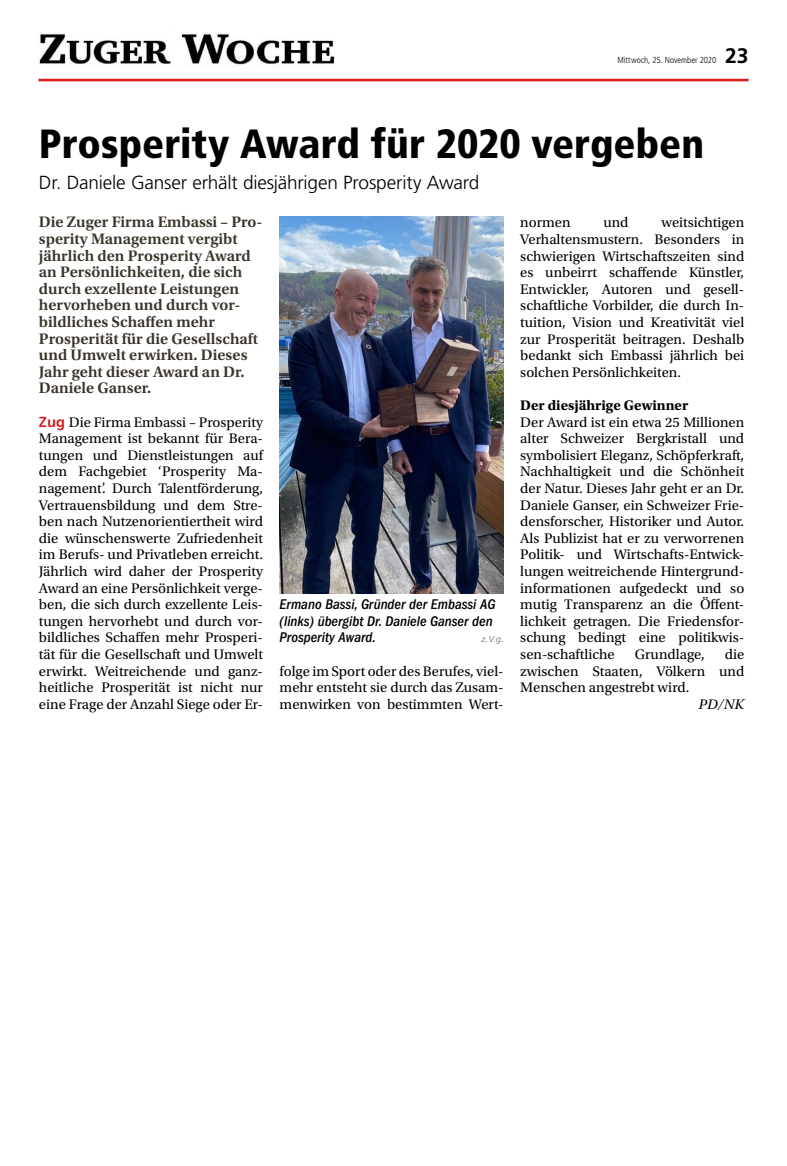
<style>
.page{position:relative;width:787px;height:1166px;background:#fff}
.page>*{position:absolute;margin:0;border:0;box-sizing:border-box;transform-origin:0 0}
.t1{font:900 condensed 40.77px "Frutiger LT Std";color:#000}
.t2{font:700 21px "Frutiger LT Std";color:#000}
.t3{font:300 18.9px "Frutiger LT Std";letter-spacing:-.01em;color:#000}
.t4{font:600 16.01px/16.6px "Utopia Std";color:#3b342b}
.t5{font:14.53px/16.6px "Utopia Std";color:#000;text-align:justify}
.t6{font:italic 500 condensed 14.53px/16.6px "ITC Franklin Gothic Std";color:#000}
.t7{font:700 14.53px "Utopia Std";color:#000}
.t8{font:italic 14.53px "Utopia Std";color:#000}
.t9{font:300 condensed 8.75px "Frutiger LT Std";color:#000}
.t10{font:italic 8.75px "Frutiger LT Std";color:#8f8c89}
.s1{font-family:"Frutiger LT Std";font-weight:700;color:#d81c1e}
</style>
<div class="page">
<hr style="left:38px;top:79px;width:710px;height:2px;background:#d81c1e">
<img style="left:279px;top:217px;width:224px;height:376px">
<img style="left:39px;top:33px;width:296px;height:32px">
<p class="t9" style="left:617px;top:55px;width:100px">Mittwoch, 25. November 2020</p>
<h2 class="t2" style="left:725px;top:48px;width:25px">23</h2>
<h1 class="t1" style="left:39px;top:130px;width:666px">Prosperity Award für 2020 vergeben</h1>
<h3 class="t3" style="left:39px;top:176px;width:442px">Dr. Daniele Ganser erhält diesjährigen Prosperity Award</h3>
<p class="t4" style="left:39px;top:216px;width:225px">Die Zuger Firma Embassi – Pro&shy;sperity Management vergibt jährlich den Prosperity Award an Persönlichkeiten, die sich durch exzellente Leistungen hervorheben und durch vor&shy;bildliches Schaffen mehr<br>Prosperität für die Gesellschaft und Umwelt erwirken. Dieses<br>Jahr geht dieser Award an Dr.<br>Daniele Ganser.</p>
<p class="t5" style="left:39px;top:415px;width:225px"><span class="s1">Zug</span> Die Firma Embassi – Prosperity Management ist bekannt für Bera&shy;tungen und Dienstleistungen auf dem Fachgebiet ‘Prosperity Ma&shy;nagement’. Durch Talentförderung, Vertrauensbildung und dem Stre&shy;ben nach Nutzenorientiertheit wird die wünschenswerte Zufriedenheit im Berufs- und Privatleben erreicht.<br>Jährlich wird daher der Prosperity Award an eine Persönlichkeit verge&shy;ben, die sich durch exzellente Leis&shy;tungen hervorhebt und durch vor&shy;bildliches Schaffen mehr Prosperi&shy;tät für die Gesellschaft und Umwelt erwirkt. Weitreichende und ganz&shy;heitliche Prosperität ist nicht nur eine Frage der Anzahl Siege oder Er-</p>
<p class="t6" style="left:279px;top:597px;width:217px">Ermano Bassi, Gründer der Embassi AG (links) übergibt Dr. Daniele Ganser den<br>Prosperity Award.</p>
<p class="t10" style="left:481px;top:636px;width:24px">z.V.g.</p>
<p class="t5" style="left:279px;top:664px;width:225px">folge im Sport oder des Berufes, viel&shy;mehr entsteht sie durch das Zusam&shy;menwirken von bestimmten Wert-</p>
<p class="t5" style="left:520px;top:216px;width:225px;text-indent:141px">weitsichtigen Verhaltensmustern. Besonders in schwierigen Wirtschaftszeiten sind es unbeirrt schaffende Künstler, Entwickler, Autoren und gesell&shy;schaftliche Vorbilder, die durch In&shy;tuition, Vision und Kreativität viel zur Prosperität beitragen. Deshalb bedankt sich Embassi jährlich bei solchen Persönlichkeiten.</p>
<p class="t7" style="left:520px;top:400px;width:169px">Der diesjährige Gewinner</p>
<p class="t5" style="left:520px;top:415px;width:225px">Der Award ist ein etwa 25 Millionen alter Schweizer Bergkristall und symbolisiert Eleganz, Schöpferkraft, Nachhaltigkeit und die Schönheit der Natur. Dieses Jahr geht er an Dr.<br>Daniele Ganser, ein Schweizer Frie&shy;densforscher, Historiker und Autor.<br>Als Publizist hat er zu verworrenen Politik- und Wirtschafts-Entwick&shy;lungen weitreichende Hintergrund&shy;informationen aufgedeckt und so mutig Transparenz an die Öffent&shy;lichkeit getragen. Die Friedensfor&shy;schung bedingt eine politikwis&shy;sen-schaftliche</p>
<p class="t5" style="left:520px;top:216px;width:52px">normen</p>
<p class="t5" style="left:603px;top:216px;width:27px">und</p>
<p class="t5" style="left:520px;top:647px;width:225px;text-indent:204px">die zwischen Staaten, Völkern und Menschen angestrebt wird.</p>
<p class="t8" style="left:698px;top:698px;width:47px">PD/NK</p>
<p class="t5" style="left:634px;top:647px;width:72px">Grundlage,</p>
</div>
